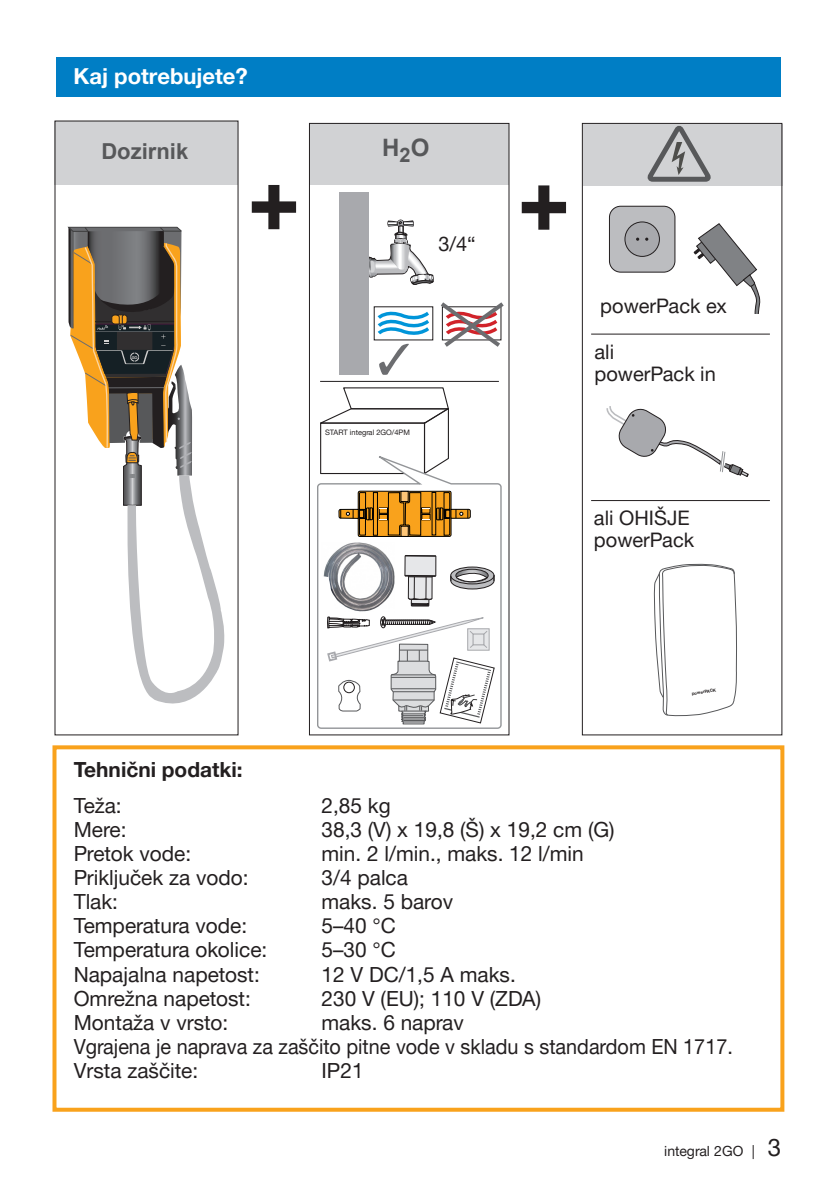
<style>
.page{position:relative;width:840px;height:1191px;background:#fff}
.page>*{position:absolute;margin:0;border:0;box-sizing:border-box;transform-origin:0 0}
.t1{font:700 88.4px "Arial";color:#231f20}
.t2{font:700 24px "Arial";color:#57585a}
.t3{font:700 22px "Helvetica Neue LTW1 G";color:#fff}
.t4{font:700 22px "Arial";color:#57585a}
.t5{font:20.8px "Helvetica Neue LTW1 G";color:#231f20}
.t6{font:20.8px "Helvetica Neue LTW1 G";color:#231f20;scale:.95 1}
.t7{font:700 20.8px "Helvetica Neue LTW1 G";color:#231f20}
.t8{font:20px "Helvetica Neue LTW1 G";color:#231f20}
.t9{font:14px "Helvetica Neue LTW1 G";color:#231f20}
.t10{font:7.4px "Helvetica Neue LTW1 G";color:#231f20}
.t11{font:700 4.2px "Helvetica Neue LTW1 G";color:#231f20}
.t12{font:700 3.8px "Helvetica Neue LT Pro";color:#d0cfce}
.s1{font-size:24px}
</style>
<div class="page">
<div style="left:57px;top:57px;width:723px;height:39px;background:#007ec5"></div>
<div style="left:54px;top:121px;width:184px;height:64px;background:#d1d2d4"></div>
<div style="left:309px;top:124px;width:199px;height:61px;background:#d1d2d4"></div>
<div style="left:309px;top:123px;width:200px;height:612px;border:1px solid #231f20"></div>
<svg style="left:368px;top:220px;width:65px;height:65px"></svg>
<div style="left:339px;top:193px;width:29px;height:182px;background:#a8a9ad"></div>
<svg style="left:320px;top:387px;width:129px;height:64px"></svg>
<svg style="left:317px;top:451px;width:185px;height:278px"></svg>
<img style="left:321px;top:540px;width:5px;height:73px">
<svg style="left:606px;top:406px;width:142px;height:71px"></svg>
<svg style="left:653px;top:563px;width:84px;height:153px"></svg>
<hr style="left:320px;top:381px;width:178px;height:1px;background:#231f20">
<hr style="left:590px;top:333px;width:179px;height:1px;background:#231f20">
<hr style="left:590px;top:500px;width:179px;height:1px;background:#231f20">
<svg style="left:693px;top:223px;width:68px;height:91px"></svg>
<div style="left:609px;top:206px;width:65px;height:66px;background:#bcbdc0;border-radius:11px"></div>
<div style="left:609px;top:206px;width:65px;height:66px;border:1px solid #231f20;border-radius:11px"></div>
<div style="left:624px;top:222px;width:35px;height:34px;background:#a8a9ad;border-radius:50%"></div>
<div style="left:624px;top:222px;width:35px;height:34px;border:1px solid #231f20;border-radius:50%"></div>
<svg style="left:636px;top:238px;width:12px;height:3px"></svg>
<div style="left:582px;top:124px;width:200px;height:62px;background:#d1d2d4"></div>
<div style="left:581px;top:123px;width:201px;height:612px;border:1px solid #231f20"></div>
<svg style="left:642px;top:123px;width:70px;height:59px"></svg>
<div style="left:52px;top:745px;width:732px;height:366px;border:4px solid #f9a21c"></div>
<svg style="left:375px;top:298px;width:133px;height:77px"></svg>
<svg style="left:326px;top:490px;width:168px;height:235px"></svg>
<svg style="left:68px;top:227px;width:157px;height:477px"></svg>
<p class="t3" style="left:73px;top:62px;width:176px">Kaj potrebujete?</p>
<p class="t4" style="left:101px;top:136px;width:88px">Dozirnik</p>
<p class="t2" style="left:382px;top:131px;width:49px">H<sub>2</sub>O</p>
<p class="t1" style="left:248px;top:145px;width:53px">+</p>
<p class="t1" style="left:518px;top:145px;width:53px">+</p>
<p class="t12" style="left:132px;top:355px;width:7px">GO</p>
<p class="t8" style="left:438px;top:232px;width:39px">3/4“</p>
<p class="t10" style="left:325px;top:427px;width:86px">START integral 2GO/4PM</p>
<p class="t8" style="left:600px;top:293px;width:128px">powerPack ex</p>
<p class="t8" style="left:594px;top:339px;width:21px">ali</p>
<p class="t8" style="left:594px;top:361px;width:123px">powerPack in</p>
<p class="t8" style="left:593px;top:505px;width:97px">ali OHIŠJE</p>
<p class="t8" style="left:593px;top:527px;width:102px">powerPack</p>
<p class="t11" style="left:691px;top:691px;width:26px;rotate:-8deg">powerPACK</p>
<p class="t7" style="left:74px;top:756px;width:170px">Tehnični podatki:</p>
<p class="t5" style="left:74px;top:792px;width:49px">Teža:</p>
<p class="t5" style="left:321px;top:792px;width:71px">2,85 kg</p>
<p class="t5" style="left:74px;top:816px;width:54px">Mere:</p>
<p class="t5" style="left:321px;top:816px;width:294px">38,3 (V) x 19,8 (Š) x 19,2 cm (G)</p>
<p class="t5" style="left:74px;top:840px;width:119px">Pretok vode:</p>
<p class="t5" style="left:321px;top:840px;width:264px">min. 2 l/min., maks. 12 l/min</p>
<p class="t5" style="left:74px;top:864px;width:176px">Priključek za vodo:</p>
<p class="t5" style="left:321px;top:864px;width:88px">3/4 palca</p>
<p class="t5" style="left:74px;top:889px;width:46px">Tlak:</p>
<p class="t5" style="left:321px;top:889px;width:133px">maks. 5 barov</p>
<p class="t5" style="left:74px;top:913px;width:175px">Temperatura vode:</p>
<p class="t5" style="left:321px;top:913px;width:76px">5–40 °C</p>
<p class="t5" style="left:74px;top:937px;width:195px">Temperatura okolice:</p>
<p class="t5" style="left:321px;top:937px;width:76px">5–30 °C</p>
<p class="t5" style="left:74px;top:961px;width:188px">Napajalna napetost:</p>
<p class="t5" style="left:321px;top:961px;width:196px">12 V DC/1,5 A maks.</p>
<p class="t5" style="left:74px;top:985px;width:179px">Omrežna napetost:</p>
<p class="t5" style="left:321px;top:985px;width:221px">230 V (EU); 110 V (ZDA)</p>
<p class="t5" style="left:74px;top:1009px;width:156px">Montaža v vrsto:</p>
<p class="t5" style="left:321px;top:1009px;width:144px">maks. 6 naprav</p>
<p class="t6" style="left:74px;top:1033px;width:695px">Vgrajena je naprava za zaščito pitne vode v skladu s standardom EN 1717.</p>
<p class="t5" style="left:74px;top:1058px;width:126px">Vrsta zaščite:</p>
<p class="t5" style="left:321px;top:1058px;width:44px">IP21</p>
<p class="t9" style="left:664px;top:1142px;width:118px">integral 2GO | <span class="s1">3</span></p>
</div>
